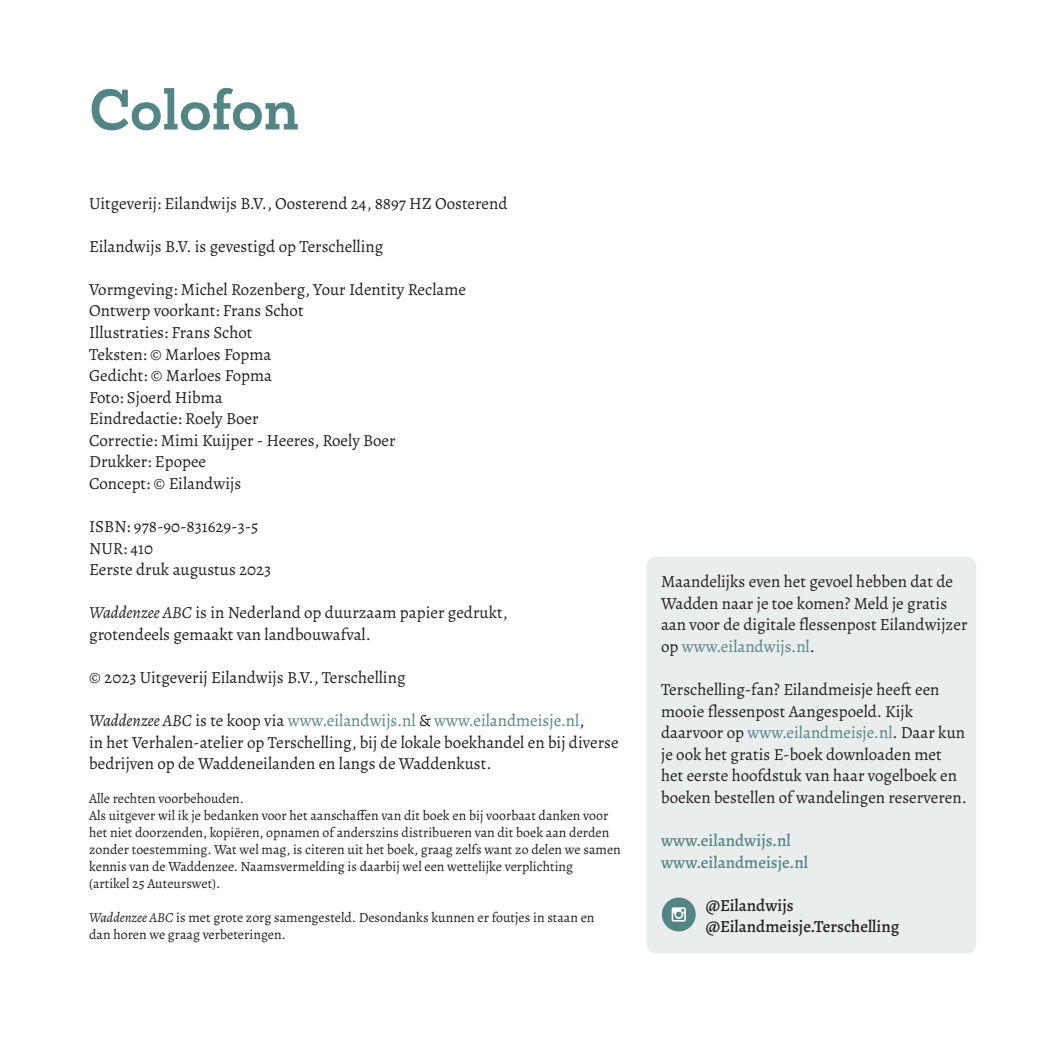
<style>
.page{position:relative;width:1042px;height:1042px;background:#fff}
.page>*{position:absolute;margin:0;border:0;box-sizing:border-box;transform-origin:0 0}
.t1{font:700 52.32px "Mokoko";color:#548585}
.Bodytekst{font:16.97px/21.5px "Alegreya";color:#231f20}
.Bodytekst-2{font:500 16.97px "Alegreya";color:#231f20}
.Bodytekst-3{font:500 16.97px "Alegreya";color:#548585}
.Bodytekst-4{font:13.83px/17px "Alegreya";color:#231f20}
.s1{font-style:italic}
.s2{color:#548585}
</style>
<div class="page">
<div style="left:646px;top:557px;width:330px;height:396px;background:#eaedee;border-radius:9px"></div>
<div style="left:662px;top:897px;width:34px;height:34px;background:#548585;border-radius:50%"></div>
<svg style="left:672px;top:907px;width:14px;height:14px"></svg>
<p class="t1" style="left:89px;top:75px;width:211px">Colofon</p>
<p class="Bodytekst" style="left:89px;top:192px;width:420px">Uitgeverij: Eilandwijs B.V., Oosterend 24, 8897 HZ Oosterend</p>
<p class="Bodytekst" style="left:89px;top:235px;width:296px">Eilandwijs B.V. is gevestigd op Terschelling</p>
<p class="Bodytekst" style="left:89px;top:278px;width:378px">Vormgeving: Michel Rozenberg, Your Identity Reclame</p>
<p class="Bodytekst" style="left:89px;top:300px;width:216px">Ontwerp voorkant: Frans Schot</p>
<p class="Bodytekst" style="left:89px;top:321px;width:165px">Illustraties: Frans Schot</p>
<p class="Bodytekst" style="left:89px;top:343px;width:184px">Teksten: © Marloes Fopma</p>
<p class="Bodytekst" style="left:89px;top:365px;width:184px">Gedicht: © Marloes Fopma</p>
<p class="Bodytekst" style="left:89px;top:386px;width:135px">Foto: Sjoerd Hibma</p>
<p class="Bodytekst" style="left:89px;top:408px;width:171px">Eindredactie: Roely Boer</p>
<p class="Bodytekst" style="left:89px;top:429px;width:308px">Correctie: Mimi Kuijper - Heeres, Roely Boer</p>
<p class="Bodytekst" style="left:89px;top:451px;width:119px">Drukker: Epopee</p>
<p class="Bodytekst" style="left:89px;top:472px;width:153px">Concept: © Eilandwijs</p>
<p class="Bodytekst" style="left:89px;top:516px;width:171px">ISBN: 978-90-831629-3-5</p>
<p class="Bodytekst" style="left:89px;top:537px;width:65px">NUR: 410</p>
<p class="Bodytekst" style="left:89px;top:559px;width:184px">Eerste druk augustus 2023</p>
<p class="Bodytekst" style="left:89px;top:602px;width:420px"><span class="s1">Waddenzee ABC</span> is in Nederland op duurzaam papier gedrukt, grotendeels gemaakt van landbouwafval.</p>
<p class="Bodytekst" style="left:89px;top:666px;width:318px">© 2023 Uitgeverij Eilandwijs B.V., Terschelling</p>
<p class="Bodytekst" style="left:89px;top:710px;width:531px"><span class="s1">Waddenzee ABC</span> is te koop via <span class="s2">www.eilandwijs.nl</span> &amp; <span class="s2">www.eilandmeisje.nl</span>,<br>in het Verhalen-atelier op Terschelling, bij de lokale boekhandel en bij diverse bedrijven op de Waddeneilanden en langs de Waddenkust.</p>
<p class="Bodytekst-4" style="left:89px;top:790px;width:156px">Alle rechten voorbehouden.</p>
<p class="Bodytekst-4" style="left:89px;top:807px;width:533px">Als uitgever wil ik je bedanken voor het aanschaffen van dit boek en bij voorbaat danken voor het niet doorzenden, kopiëren, opnamen of anderszins distribueren van dit boek aan derden zonder toestemming. Wat wel mag, is citeren uit het boek, graag zelfs want zo delen we samen kennis van de Waddenzee. Naamsvermelding is daarbij wel een wettelijke verplichting<br>(artikel 25 Auteurswet).</p>
<p class="Bodytekst-4" style="left:89px;top:908px;width:507px"><span class="s1">Waddenzee ABC</span> is met grote zorg samengesteld. Desondanks kunnen er foutjes in staan en dan horen we graag verbeteringen.</p>
<p class="Bodytekst" style="left:661px;top:571px;width:308px">Maandelijks even het gevoel hebben dat de Wadden naar je toe komen? Meld je gratis aan voor de digitale flessenpost Eilandwijzer op <span class="s2">www.eilandwijs.nl</span>.</p>
<p class="Bodytekst" style="left:661px;top:678px;width:307px">Terschelling-fan? Eilandmeisje heeft een mooie flessenpost Aangespoeld. Kijk daarvoor op <span class="s2">www.eilandmeisje.nl</span>. Daar kun je ook het gratis E-boek downloaden met het eerste hoofdstuk van haar vogelboek en boeken bestellen of wandelingen reserveren.</p>
<p class="Bodytekst-3" style="left:661px;top:829px;width:131px">www.eilandwijs.nl</p>
<p class="Bodytekst-3" style="left:661px;top:851px;width:149px">www.eilandmeisje.nl</p>
<p class="Bodytekst-2" style="left:706px;top:894px;width:89px">@Eilandwijs</p>
<p class="Bodytekst-2" style="left:706px;top:915px;width:195px">@Eilandmeisje.Terschelling</p>
</div>
